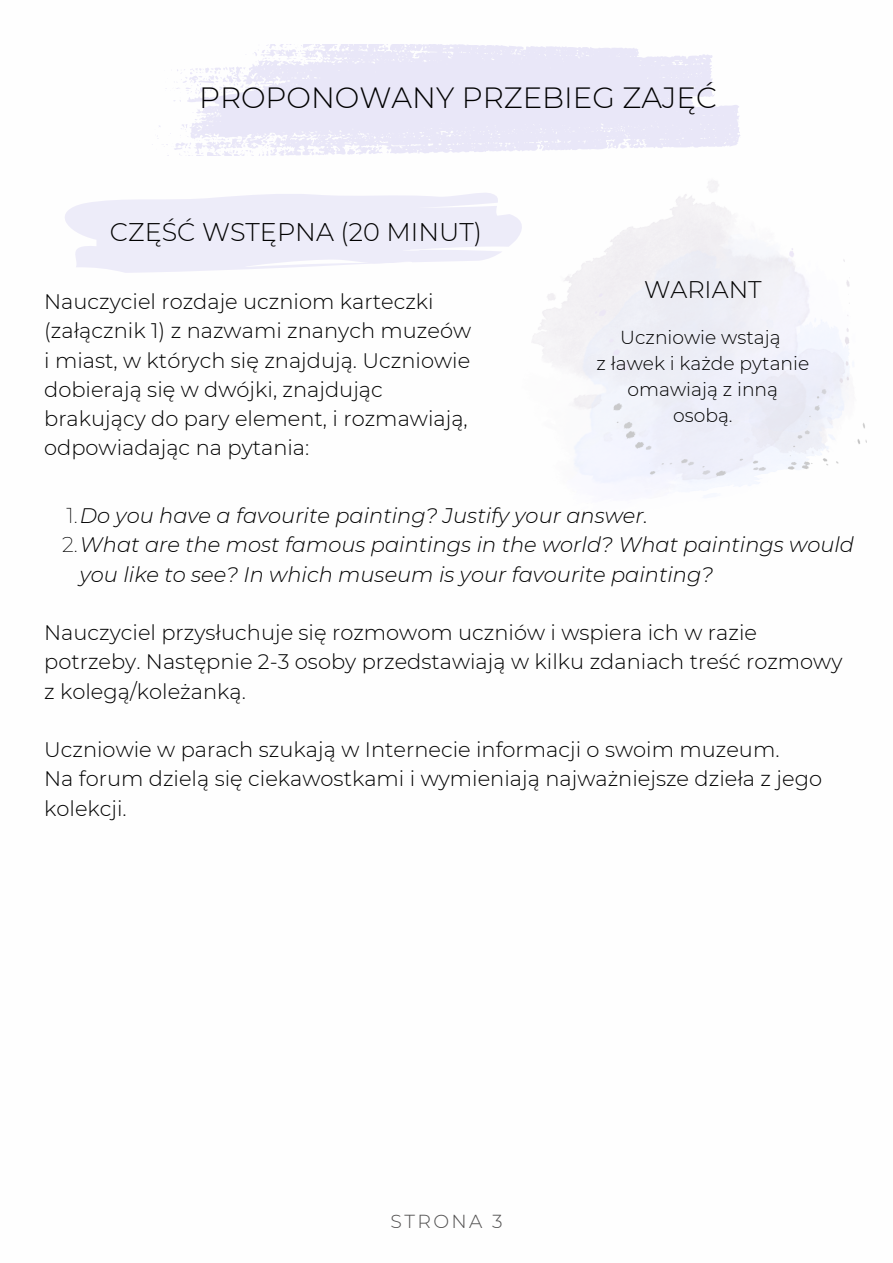
<style>
.page{position:relative;width:893px;height:1263px;background:#fff}
.page>*{position:absolute;margin:0;border:0;box-sizing:border-box;transform-origin:0 0}
.t1{font:300 29.25px "Montserrat";color:#000}
.t2{font:300 25.5px "Montserrat";color:#000}
.t3{font:300 24px "Montserrat";color:#000}
.t4{font:300 21px/29.2px "Montserrat";color:#000}
.t5{font:italic 300 21px/29.2px "Montserrat";color:#000}
.t6{font:300 18.83px "Montserrat";letter-spacing:.13em;color:#515050}
.t7{font:300 18.75px/25.9px "Montserrat";color:#000;text-align:center}
.s1{font-weight:200;font-style:normal}
</style>
<div class="page">
<svg style="left:152px;top:44px;width:588px;height:111px;fill:#e9e7f8"></svg>
<svg style="left:65px;top:193px;width:456px;height:80px;fill:#edecf9"></svg>
<img style="left:521px;top:180px;width:345px;height:311px">
<p class="t1" style="left:199px;top:79px;width:519px">PROPONOWANY PRZEBIEG ZAJĘĆ</p>
<h1 class="t2" style="left:110px;top:216px;width:373px">CZĘŚĆ WSTĘPNA (20 MINUT)</h1>
<p class="t4" style="left:44px;top:287px;width:428px">Nauczyciel rozdaje uczniom karteczki (załącznik 1) z nazwami znanych muzeów i miast, w których się znajdują. Uczniowie dobierają się w dwójki, znajdując brakujący do pary element, i rozmawiają, odpowiadając na pytania:</p>
<p class="t3" style="left:644px;top:275px;width:119px">WARIANT</p>
<p class="t7" style="left:620px;top:325px;width:162px">Uczniowie wstają</p>
<p class="t7" style="left:596px;top:351px;width:214px">z ławek i każde pytanie omawiają z inną osobą.</p>
<h2 class="t5" style="left:66px;top:501px;width:583px"><span class="s1">1.</span>Do you have a favourite painting? Justify your answer.</h2>
<h3 class="t5" style="left:80px;top:530px;width:775px;text-indent:-18px"><span class="s1">2.</span>What are the most famous paintings in the world? What paintings would you like to see? In which museum is your favourite painting?</h3>
<p class="t4" style="left:44px;top:618px;width:800px">Nauczyciel przysłuchuje się rozmowom uczniów i wspiera ich w razie potrzeby. Następnie 2-3 osoby przedstawiają w kilku zdaniach treść rozmowy z kolegą/koleżanką.</p>
<p class="t4" style="left:44px;top:735px;width:779px">Uczniowie w parach szukają w Internecie informacji o swoim muzeum.<br>Na forum dzielą się ciekawostkami i wymieniają najważniejsze dzieła z jego kolekcji.</p>
<h2 class="t6" style="left:390px;top:1210px;width:114px">STRONA 3</h2>
</div>
